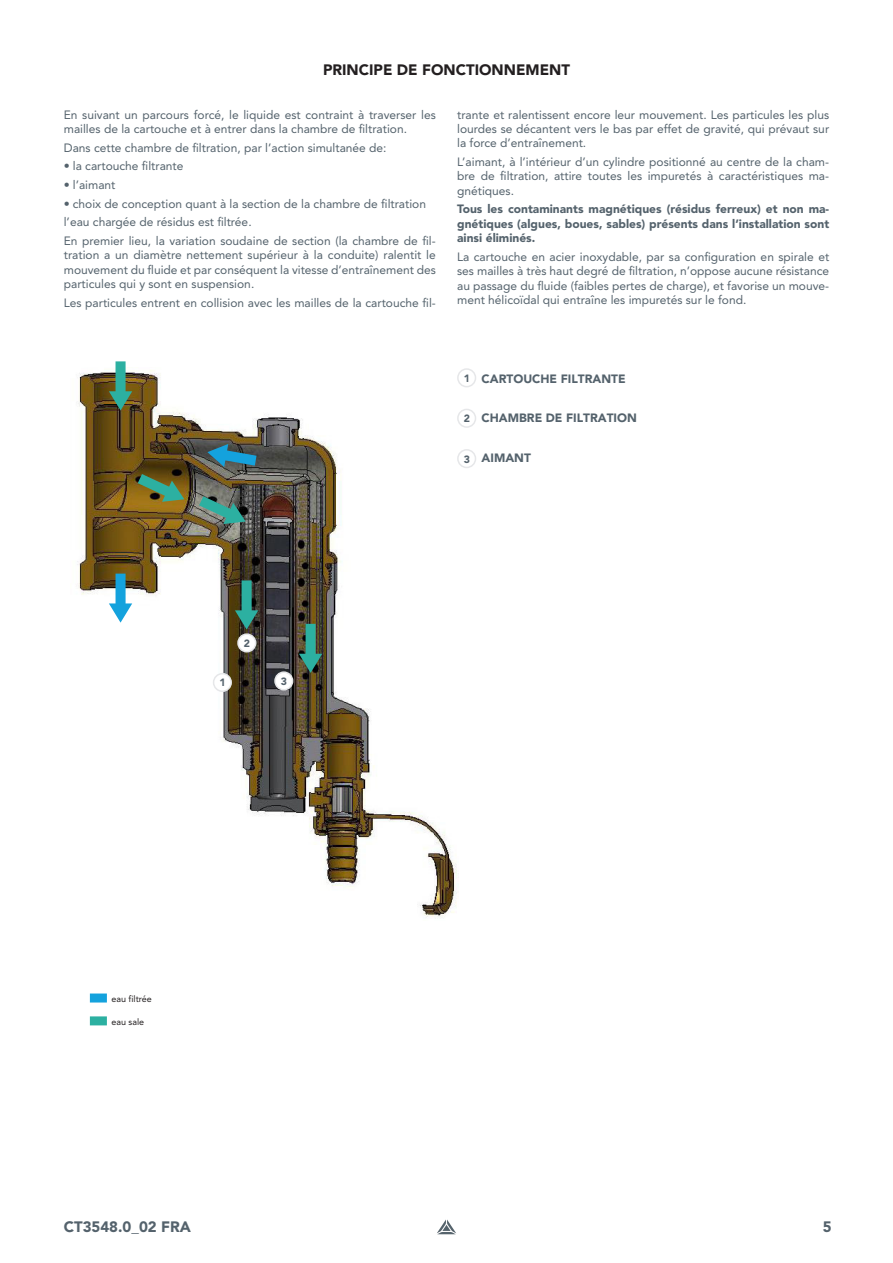
<style>
.page{position:relative;width:893px;height:1263px;background:#fff}
.page>*{position:absolute;margin:0;border:0;box-sizing:border-box;transform-origin:0 0}
.t1{font:900 15px "Avenir LT Pro";color:#231f20}
.t2{font:900 15px "Avenir LT Pro";color:#54626c}
.t3{font:12px/14.4px "Avenir LT Pro";color:#54626c;text-align:justify}
.t4{font:900 12px/14.4px "Avenir LT Pro";color:#54626c;text-align:justify}
.t5{font:900 10.5px "Avenir LT Pro";color:#54626c}
.t6{font:9px "Avenir LT Pro";color:#231f20}
</style>
<div class="page">
<svg style="left:437px;top:1219px;width:19px;height:15px"></svg>
<img style="left:77px;top:370px;width:380px;height:548px">
<div style="left:90px;top:993px;width:17px;height:9px;background:#14a2dd"></div>
<div style="left:90px;top:1016px;width:17px;height:9px;background:#2cb0a1"></div>
<div style="left:275px;top:672px;width:18px;height:18px;background:#fff;border-radius:50%"></div>
<div style="left:274px;top:671px;width:19px;height:19px;border:2px solid #e6e7e9;border-radius:50%"></div>
<div style="left:457px;top:449px;width:19px;height:19px;border:2px solid #e6e7e9;border-radius:50%"></div>
<div style="left:457px;top:409px;width:19px;height:19px;border:2px solid #e6e7e9;border-radius:50%"></div>
<div style="left:238px;top:634px;width:18px;height:18px;background:#fff;border-radius:50%"></div>
<div style="left:237px;top:633px;width:19px;height:19px;border:2px solid #e6e7e9;border-radius:50%"></div>
<div style="left:214px;top:674px;width:17px;height:17px;background:#fff;border-radius:50%"></div>
<div style="left:213px;top:673px;width:19px;height:19px;border:2px solid #e6e7e9;border-radius:50%"></div>
<div style="left:457px;top:368px;width:19px;height:19px;border:2px solid #e6e7e9;border-radius:50%"></div>
<svg style="left:109px;top:574px;width:23px;height:49px"></svg>
<svg style="left:109px;top:361px;width:23px;height:49px"></svg>
<svg style="left:138px;top:474px;width:46px;height:28px"></svg>
<svg style="left:199px;top:496px;width:47px;height:28px"></svg>
<svg style="left:235px;top:580px;width:23px;height:49px"></svg>
<svg style="left:299px;top:624px;width:23px;height:49px"></svg>
<svg style="left:207px;top:444px;width:50px;height:23px"></svg>
<p class="t1" style="left:323px;top:61px;width:248px">PRINCIPE DE FONCTIONNEMENT</p>
<p class="t3" style="left:64px;top:107px;width:374px">En suivant un parcours forcé, le liquide est contraint à traverser les mailles de la cartouche et à entrer dans la chambre de filtration.</p>
<p class="t3" style="left:64px;top:140px;width:324px">Dans cette chambre de filtration, par l’action simultanée de:</p>
<p class="t3" style="left:64px;top:159px;width:121px">• la cartouche filtrante</p>
<p class="t3" style="left:64px;top:177px;width:53px">• l’aimant</p>
<p class="t3" style="left:64px;top:196px;width:364px">• choix de conception quant à la section de la chambre de filtration</p>
<p class="t3" style="left:64px;top:215px;width:189px">l’eau chargée de résidus est filtrée.</p>
<p class="t3" style="left:64px;top:233px;width:374px">En premier lieu, la variation soudaine de section (la chambre de fil&shy;tration a un diamètre nettement supérieur à la conduite) ralentit le mouvement du fluide et par conséquent la vitesse d’entraînement des particules qui y sont en suspension.</p>
<p class="t3" style="left:64px;top:295px;width:374px">Les particules entrent en collision avec les mailles de la cartouche fil-</p>
<p class="t3" style="left:457px;top:107px;width:374px">trante et ralentissent encore leur mouvement. Les particules les plus lourdes se décantent vers le bas par effet de gravité, qui prévaut sur la force d’entraînement.</p>
<p class="t3" style="left:457px;top:155px;width:374px">L’aimant, à l’intérieur d’un cylindre positionné au centre de la cham&shy;bre de filtration, attire toutes les impuretés à caractéristiques ma&shy;gnétiques.</p>
<p class="t4" style="left:457px;top:202px;width:374px">Tous les contaminants magnétiques (résidus ferreux) et non ma&shy;gnétiques (algues, boues, sables) présents dans l’installation sont ainsi éliminés.</p>
<p class="t3" style="left:457px;top:249px;width:374px">La cartouche en acier inoxydable, par sa configuration en spirale et ses mailles à très haut degré de filtration, n’oppose aucune résistance au passage du fluide (faibles pertes de charge), et favorise un mouve&shy;ment hélicoïdal qui entraîne les impuretés sur le fond.</p>
<p class="t5" style="left:219px;top:676px;width:8px">1</p>
<p class="t5" style="left:244px;top:637px;width:8px">2</p>
<p class="t5" style="left:281px;top:675px;width:8px">3</p>
<p class="t6" style="left:111px;top:994px;width:42px">eau filtrée</p>
<p class="t6" style="left:111px;top:1017px;width:34px">eau sale</p>
<p class="t5" style="left:464px;top:372px;width:8px">1</p>
<p class="t5" style="left:464px;top:412px;width:8px">2</p>
<p class="t5" style="left:464px;top:453px;width:8px">3</p>
<p class="t4" style="left:482px;top:371px;width:145px">CARTOUCHE FILTRANTE</p>
<p class="t4" style="left:482px;top:411px;width:157px">CHAMBRE DE FILTRATION</p>
<p class="t4" style="left:482px;top:451px;width:51px">AIMANT</p>
<p class="t2" style="left:64px;top:1218px;width:129px">CT3548.0_02 FRA</p>
<p class="t2" style="left:823px;top:1218px;width:10px">5</p>
</div>
